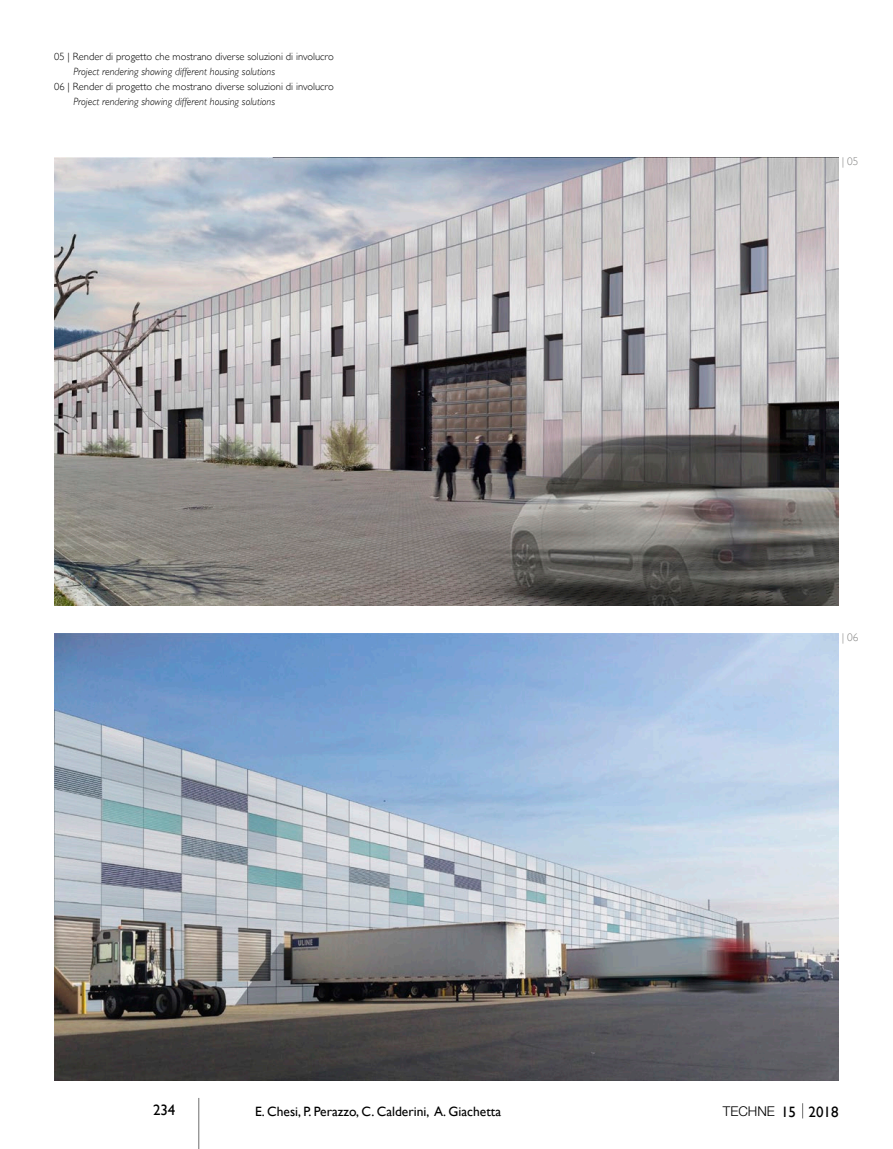
<style>
.page{position:relative;width:893px;height:1149px;background:#fff}
.page>*{position:absolute;margin:0;border:0;box-sizing:border-box;transform-origin:0 0}
.t1{font:15px "Gill Sans";color:#000}
.t2{font:13.5px "Gill Sans";color:#000}
.t3{font:300 13.5px "Helvetica Neue LT Std";color:#000}
.t4{font:300 11.25px "Gill Sans";color:#878786}
.t5{font:300 10.5px "Gill Sans";color:#000}
.t6{font:italic 300 10.5px "Gill Sans";color:#000}
.s1{font-family:"Gill Sans";font-weight:400;font-size:15px}
</style>
<div class="page">
<svg style="left:802px;top:1103px;width:1px;height:15px"></svg>
<hr style="left:198px;top:1097px;width:1px;height:51px;background:#6e6e6e">
<img style="left:54px;top:157px;width:785px;height:448px">
<img style="left:54px;top:633px;width:784px;height:447px">
<p class="t5" style="left:54px;top:49px;width:281px">05 | Render di progetto che mostrano diverse soluzioni di involucro</p>
<p class="t6" style="left:73px;top:66px;width:203px">Project rendering showing different housing solutions</p>
<p class="t5" style="left:54px;top:78px;width:281px">06 | Render di progetto che mostrano diverse soluzioni di involucro</p>
<p class="t6" style="left:73px;top:96px;width:203px">Project rendering showing different housing solutions</p>
<p class="t4" style="left:842px;top:153px;width:18px">| 05</p>
<p class="t4" style="left:842px;top:628px;width:18px">| 06</p>
<h1 class="t1" style="left:153px;top:1100px;width:24px">234</h1>
<p class="t2" style="left:255px;top:1102px;width:248px">E. Chesi, P. Perazzo, C. Calderini, A. Giachetta</p>
<p class="t3" style="left:723px;top:1102px;width:117px">TECHNE <span class="s1">15 2018</span></p>
</div>
